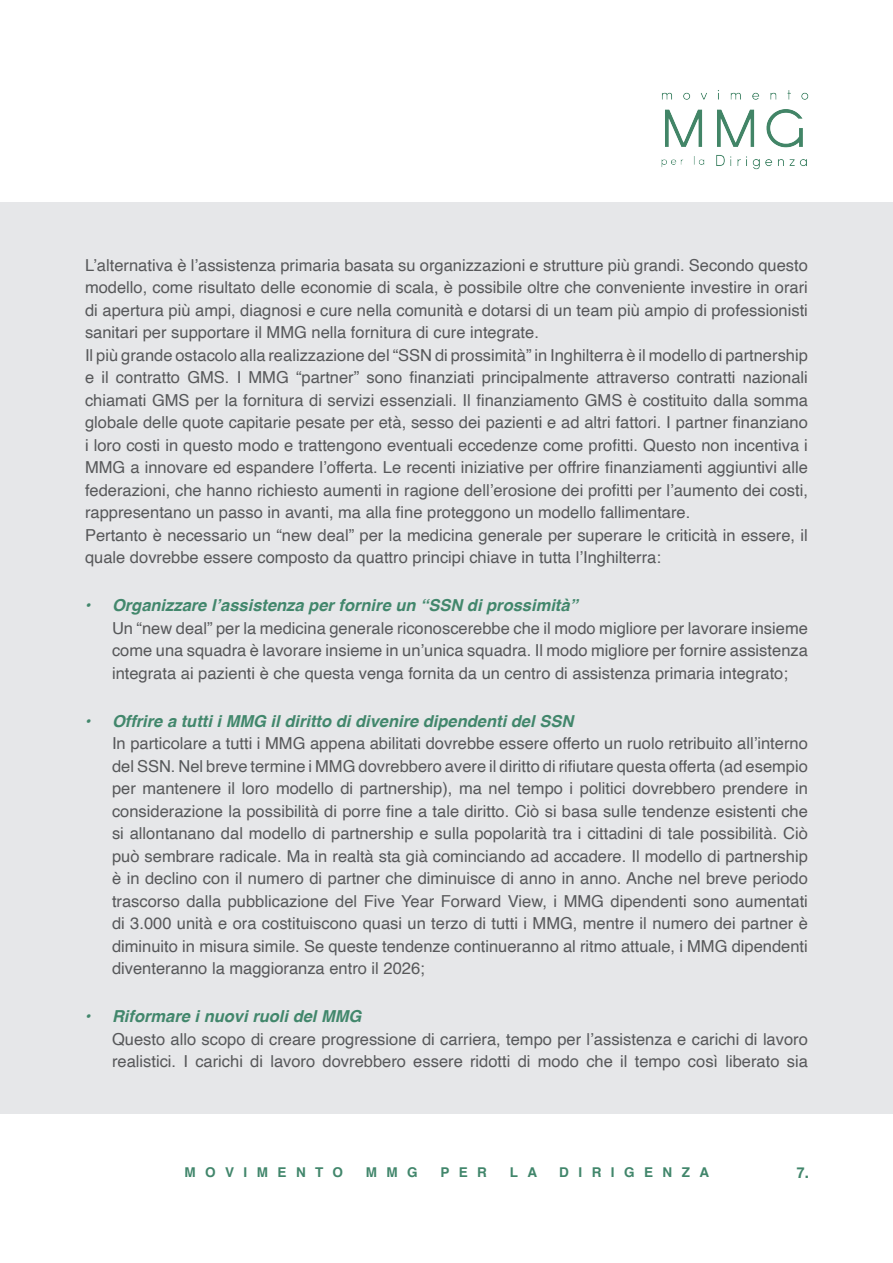
<style>
.page{position:relative;width:893px;height:1263px;background:#fff}
.page>*{position:absolute;margin:0;border:0;box-sizing:border-box;transform-origin:0 0}
.t1{font:16.5px/22.5px "Helvetica";color:#57585a}
.t2{font:700 15px "Helvetica Neue";color:#41866b}
.t3{font:700 13.5px "Helvetica";letter-spacing:.7em;color:#41866b}
.s1{font-weight:700;font-style:italic;color:#42876c}
</style>
<div class="page">
<div style="left:0;top:203px;width:893px;height:911px;background:#e6e7e9"></div>
<img style="left:661px;top:90px;width:148px;height:80px">
<p class="t1" style="left:85px;top:254px;width:724px;text-align:justify">L’alternativa è l’assistenza primaria basata su organizzazioni e strutture più grandi. Secondo questo modello, come risultato delle economie di scala, è possibile oltre che conveniente investire in orari di apertura più ampi, diagnosi e cure nella comunità e dotarsi di un team più ampio di professionisti sanitari per supportare il MMG nella fornitura di cure integrate.</p>
<p class="t1" style="left:85px;top:344px;width:724px;text-align:justify">Il più grande ostacolo alla realizzazione del “SSN di prossimità” in Inghilterra è il modello di partnership e il contratto GMS. I MMG “partner” sono finanziati principalmente attraverso contratti nazionali chiamati GMS per la fornitura di servizi essenziali. Il finanziamento GMS è costituito dalla somma globale delle quote capitarie pesate per età, sesso dei pazienti e ad altri fattori. I partner finanziano i loro costi in questo modo e trattengono eventuali eccedenze come profitti. Questo non incentiva i MMG a innovare ed espandere l’offerta. Le recenti iniziative per offrire finanziamenti aggiuntivi alle federazioni, che hanno richiesto aumenti in ragione dell’erosione dei profitti per l’aumento dei costi, rappresentano un passo in avanti, ma alla fine proteggono un modello fallimentare.</p>
<p class="t1" style="left:85px;top:524px;width:724px">Pertanto è necessario un “new deal” per la medicina generale per superare le criticità in essere, il quale dovrebbe essere composto da quattro principi chiave in tutta l’Inghilterra:</p>
<p class="t1" style="left:112px;top:595px;width:697px;text-indent:-27px"><span class="s1">• Organizzare l’assistenza per fornire un “SSN di prossimità”<br></span>Un “new deal” per la medicina generale riconoscerebbe che il modo migliore per lavorare insieme come una squadra è lavorare insieme in un’unica squadra. Il modo migliore per fornire assistenza integrata ai pazienti è che questa venga fornita da un centro di assistenza primaria integrato;</p>
<p class="t1" style="left:112px;top:710px;width:697px;text-indent:-27px"><span class="s1">• Offrire a tutti i MMG il diritto di divenire dipendenti del SSN<br></span>In particolare a tutti i MMG appena abilitati dovrebbe essere offerto un ruolo retribuito all’interno del SSN. Nel breve termine i MMG dovrebbero avere il diritto di rifiutare questa offerta (ad esempio per mantenere il loro modello di partnership), ma nel tempo i politici dovrebbero prendere in considerazione la possibilità di porre fine a tale diritto. Ciò si basa sulle tendenze esistenti che si allontanano dal modello di partnership e sulla popolarità tra i cittadini di tale possibilità. Ciò può sembrare radicale. Ma in realtà sta già cominciando ad accadere. Il modello di partnership è in declino con il numero di partner che diminuisce di anno in anno. Anche nel breve periodo trascorso dalla pubblicazione del Five Year Forward View, i MMG dipendenti sono aumentati di 3.000 unità e ora costituiscono quasi un terzo di tutti i MMG, mentre il numero dei partner è diminuito in misura simile. Se queste tendenze continueranno al ritmo attuale, i MMG dipendenti diventeranno la maggioranza entro il 2026;</p>
<p class="t1" style="left:112px;top:1006px;width:697px;text-indent:-27px"><span class="s1">• Riformare i nuovi ruoli del MMG<br></span>Questo allo scopo di creare progressione di carriera, tempo per l’assistenza e carichi di lavoro realistici. I carichi di lavoro dovrebbero essere ridotti di modo che il tempo così liberato sia</p>
<p class="t3" style="left:185px;top:1161px;width:160px">MOVIMENTO</p>
<p class="t3" style="left:366px;top:1161px;width:53px">MMG</p>
<p class="t3" style="left:440px;top:1161px;width:48px">PER</p>
<p class="t3" style="left:510px;top:1161px;width:29px">L A</p>
<p class="t3" style="left:559px;top:1161px;width:151px">DIRIGENZA</p>
<p class="t2" style="left:797px;top:1161px;width:14px">7.</p>
</div>
